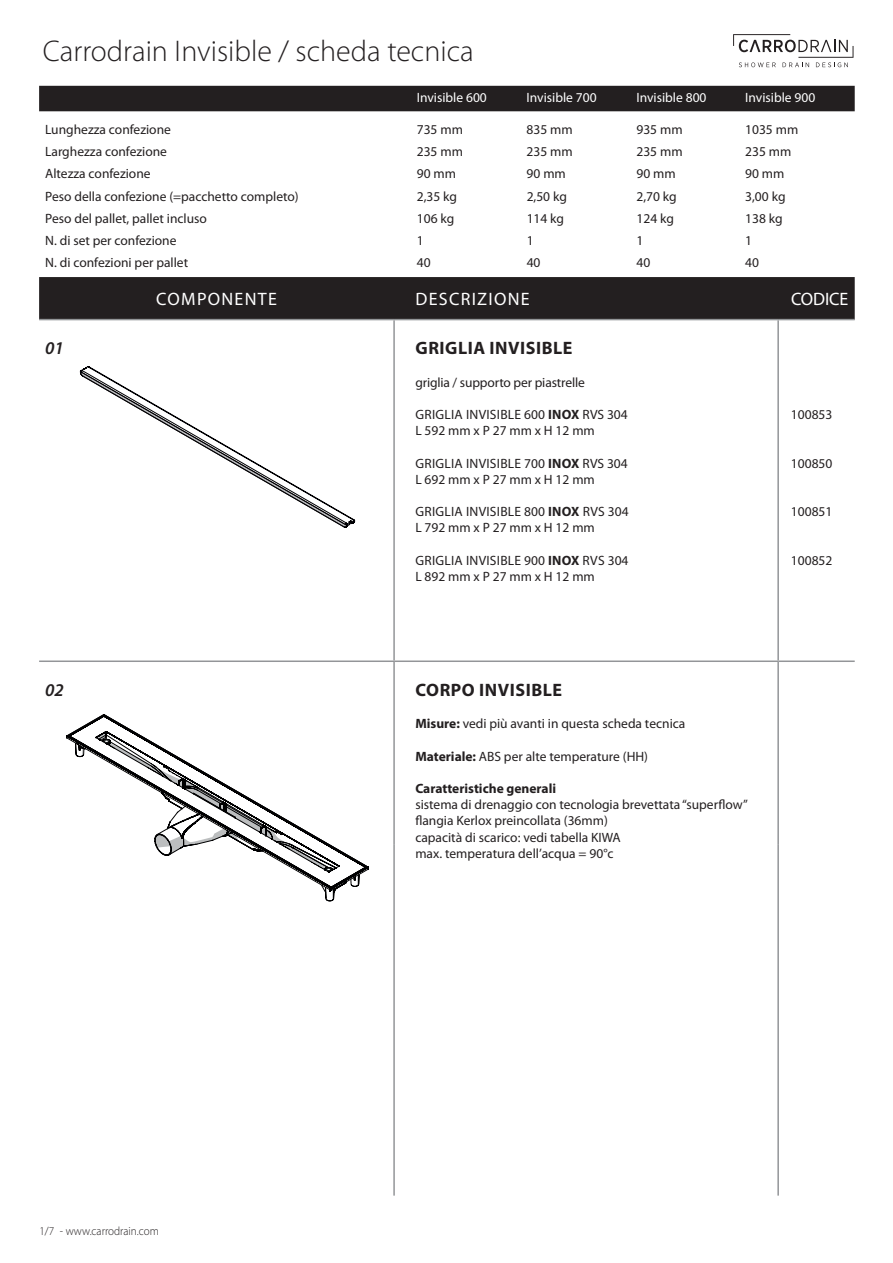
<style>
.page{position:relative;width:893px;height:1263px;background:#fff}
.page>*{position:absolute;margin:0;border:0;box-sizing:border-box;transform-origin:0 0}
.t1{font:300 30px "Myriad Pro";color:#231f20}
.t2{font:700 18px "Myriad Pro";letter-spacing:.03em;color:#231f20}
.t3{font:18px "Myriad Pro";letter-spacing:.07em;color:#fff}
.t4{font:italic 600 18px "Myriad Pro";color:#231f20}
.t5{font:13.5px/16.2px "Myriad Pro";color:#231f20}
.t6{font:13.5px/16.2px "Myriad Pro";letter-spacing:.02em;color:#231f20}
.t7{font:13.5px "Myriad Pro";color:#fff}
.t8{font:700 13.5px "Myriad Pro";color:#231f20}
.t9{font:300 12px "Myriad Pro";color:#231f20;scale:.93 1}
.s1{font-weight:700}
</style>
<div class="page">
<div style="left:39px;top:277px;width:816px;height:42px;background:#231f20"></div>
<hr style="left:393px;top:320px;width:2px;height:340px;background:#939598">
<hr style="left:777px;top:320px;width:2px;height:340px;background:#939598">
<hr style="left:39px;top:660px;width:355px;height:2px;background:#939598">
<hr style="left:394px;top:660px;width:384px;height:2px;background:#939598">
<hr style="left:393px;top:662px;width:2px;height:182px;background:#939598">
<hr style="left:777px;top:662px;width:2px;height:182px;background:#939598">
<hr style="left:393px;top:844px;width:2px;height:351px;background:#939598">
<hr style="left:777px;top:844px;width:2px;height:351px;background:#939598">
<hr style="left:778px;top:660px;width:77px;height:2px;background:#939598">
<hr style="left:39px;top:319px;width:355px;height:1px;background:#939598">
<hr style="left:394px;top:319px;width:384px;height:1px;background:#939598">
<hr style="left:778px;top:319px;width:77px;height:1px;background:#939598">
<div style="left:39px;top:86px;width:816px;height:25px;background:#231f20"></div>
<svg style="left:80px;top:366px;width:275px;height:162px"></svg>
<svg style="left:66px;top:716px;width:302px;height:185px"></svg>
<svg style="left:733px;top:34px;width:120px;height:33px"></svg>
<h1 class="t1" style="left:43px;top:33px;width:432px">Carrodrain Invisible / scheda tecnica</h1>
<p class="t7" style="left:417px;top:89px;width:72px">Invisible 600</p>
<p class="t7" style="left:527px;top:89px;width:72px">Invisible 700</p>
<p class="t7" style="left:636px;top:89px;width:72px">Invisible 800</p>
<p class="t7" style="left:745px;top:89px;width:72px">Invisible 900</p>
<p class="t5" style="left:45px;top:121px;width:127px">Lunghezza confezione</p>
<p class="t5" style="left:417px;top:121px;width:48px">735 mm</p>
<p class="t5" style="left:527px;top:121px;width:48px">835 mm</p>
<p class="t5" style="left:636px;top:121px;width:48px">935 mm</p>
<p class="t5" style="left:745px;top:121px;width:55px">1035 mm</p>
<p class="t5" style="left:45px;top:143px;width:123px">Larghezza confezione</p>
<p class="t5" style="left:417px;top:143px;width:48px">235 mm</p>
<p class="t5" style="left:527px;top:143px;width:48px">235 mm</p>
<p class="t5" style="left:636px;top:143px;width:48px">235 mm</p>
<p class="t5" style="left:745px;top:143px;width:48px">235 mm</p>
<p class="t5" style="left:45px;top:166px;width:107px">Altezza confezione</p>
<p class="t5" style="left:417px;top:166px;width:41px">90 mm</p>
<p class="t5" style="left:527px;top:166px;width:41px">90 mm</p>
<p class="t5" style="left:636px;top:166px;width:41px">90 mm</p>
<p class="t5" style="left:745px;top:166px;width:41px">90 mm</p>
<p class="t5" style="left:45px;top:188px;width:255px">Peso della confezione (=pacchetto completo)</p>
<p class="t5" style="left:417px;top:188px;width:42px">2,35 kg</p>
<p class="t5" style="left:527px;top:188px;width:42px">2,50 kg</p>
<p class="t5" style="left:636px;top:188px;width:42px">2,70 kg</p>
<p class="t5" style="left:745px;top:188px;width:42px">3,00 kg</p>
<p class="t5" style="left:45px;top:210px;width:163px">Peso del pallet, pallet incluso</p>
<p class="t5" style="left:417px;top:210px;width:39px">106 kg</p>
<p class="t5" style="left:527px;top:210px;width:39px">114 kg</p>
<p class="t5" style="left:636px;top:210px;width:39px">124 kg</p>
<p class="t5" style="left:745px;top:210px;width:39px">138 kg</p>
<p class="t5" style="left:45px;top:232px;width:133px">N. di set per confezione</p>
<p class="t5" style="left:417px;top:232px;width:8px">1</p>
<p class="t5" style="left:527px;top:232px;width:8px">1</p>
<p class="t5" style="left:636px;top:232px;width:8px">1</p>
<p class="t5" style="left:745px;top:232px;width:8px">1</p>
<p class="t5" style="left:45px;top:254px;width:144px">N. di confezioni per pallet</p>
<p class="t5" style="left:417px;top:254px;width:15px">40</p>
<p class="t5" style="left:527px;top:254px;width:15px">40</p>
<p class="t5" style="left:636px;top:254px;width:15px">40</p>
<p class="t5" style="left:745px;top:254px;width:15px">40</p>
<h2 class="t3" style="left:156px;top:288px;width:122px">COMPONENTE</h2>
<h2 class="t3" style="left:415px;top:288px;width:116px">DESCRIZIONE</h2>
<h2 class="t3" style="left:791px;top:288px;width:59px">CODICE</h2>
<h2 class="t4" style="left:45px;top:337px;width:20px">01</h2>
<h2 class="t2" style="left:415px;top:336px;width:159px">GRIGLIA INVISIBLE</h2>
<p class="t5" style="left:415px;top:374px;width:171px">griglia / supporto per piastrelle</p>
<p class="t6" style="left:415px;top:406px;width:214px">GRIGLIA INVISIBLE 600 <span class="s1">INOX</span> RVS 304<br>L 592 mm x P 27 mm x H 12 mm</p>
<p class="t6" style="left:415px;top:455px;width:214px">GRIGLIA INVISIBLE 700 <span class="s1">INOX</span> RVS 304<br>L 692 mm x P 27 mm x H 12 mm</p>
<p class="t6" style="left:415px;top:503px;width:215px">GRIGLIA INVISIBLE 800 <span class="s1">INOX</span> RVS 304<br>L 792 mm x P 27 mm x H 12 mm</p>
<p class="t6" style="left:415px;top:552px;width:215px">GRIGLIA INVISIBLE 900 <span class="s1">INOX</span> RVS 304<br>L 892 mm x P 27 mm x H 12 mm</p>
<h2 class="t4" style="left:45px;top:678px;width:20px">02</h2>
<h2 class="t2" style="left:415px;top:678px;width:148px">CORPO INVISIBLE</h2>
<p class="t5" style="left:415px;top:715px;width:272px"><span class="s1">Misure:</span> vedi più avanti in questa scheda tecnica</p>
<p class="t5" style="left:415px;top:748px;width:234px"><span class="s1">Materiale:</span> ABS per alte temperature (HH)</p>
<p class="t8" style="left:415px;top:780px;width:142px">Caratteristiche generali</p>
<p class="t5" style="left:415px;top:796px;width:334px">sistema di drenaggio con tecnologia brevettata “superflow” flangia Kerlox preincollata (36mm)<br>capacità di scarico: vedi tabella KIWA<br>max. temperatura dell’acqua = 90°c</p>
<p class="t5" style="left:791px;top:406px;width:43px">100853</p>
<p class="t5" style="left:791px;top:455px;width:43px">100850</p>
<p class="t5" style="left:791px;top:503px;width:43px">100851</p>
<p class="t5" style="left:791px;top:552px;width:43px">100852</p>
<p class="t9" style="left:40px;top:1224px;width:130px">1/7 - www.carrodrain.com</p>
</div>
